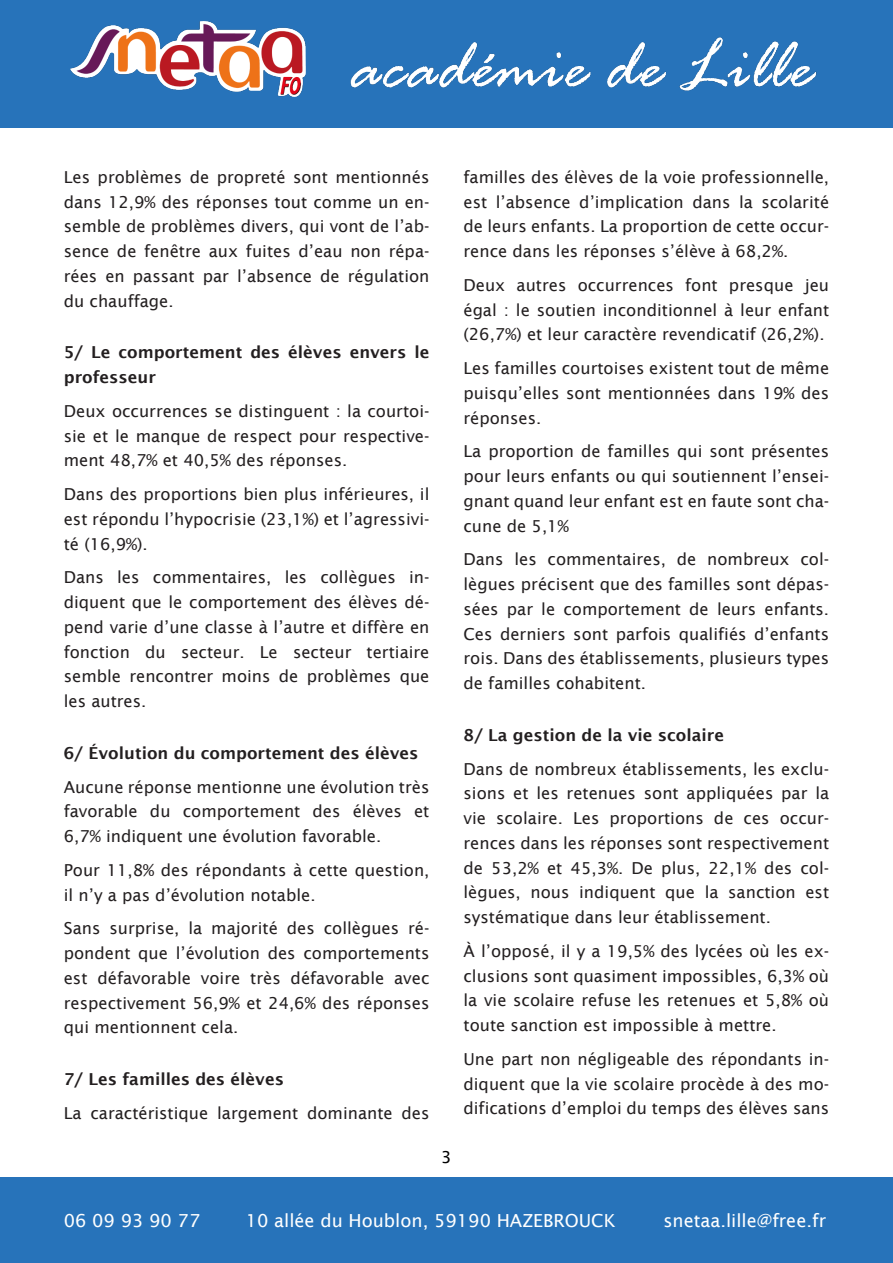
<style>
.page{position:relative;width:893px;height:1263px;background:#fff}
.page>*{position:absolute;margin:0;border:0;box-sizing:border-box;transform-origin:0 0}
.t1{font:18px "Lucida Sans";color:#fff}
.t2{font:16.5px/24.8px "Lucida Sans";color:#231f20;text-align:justify}
.t3{font:600 16.5px/24.8px "Lucida Sans";color:#231f20}
.t4{font:16.5px "Lucida Sans";color:#000}
</style>
<div class="page">
<div style="left:0;top:0;width:893px;height:128px;background:#2773ba"></div>
<img style="left:71px;top:21px;width:234px;height:76px">
<img style="left:350px;top:37px;width:467px;height:54px">
<div style="left:0;top:1178px;width:893px;height:85px;background:#2773ba"></div>
<p class="t2" style="left:64px;top:166px;width:367px">Les problèmes de propreté sont mentionnés dans 12,9% des réponses tout comme un en&shy;semble de problèmes divers, qui vont de l’ab&shy;sence de fenêtre aux fuites d’eau non répa&shy;rées en passant par l’absence de régulation du chauffage.</p>
<p class="t3" style="left:64px;top:341px;width:367px">5/ Le comportement des élèves envers le professeur</p>
<p class="t2" style="left:64px;top:400px;width:367px">Deux occurrences se distinguent : la courtoi&shy;sie et le manque de respect pour respective&shy;ment 48,7% et 40,5% des réponses.</p>
<p class="t2" style="left:64px;top:483px;width:367px">Dans des proportions bien plus inférieures, il est répondu l’hypocrisie (23,1%) et l’agressivi&shy;té (16,9%).</p>
<p class="t2" style="left:64px;top:566px;width:367px">Dans les commentaires, les collègues in&shy;diquent que le comportement des élèves dé&shy;pend varie d’une classe à l’autre et diffère en fonction du secteur. Le secteur tertiaire semble rencontrer moins de problèmes que les autres.</p>
<p class="t3" style="left:64px;top:742px;width:356px">6/ Évolution du comportement des élèves</p>
<p class="t2" style="left:64px;top:776px;width:367px">Aucune réponse mentionne une évolution très favorable du comportement des élèves et 6,7% indiquent une évolution favorable.</p>
<p class="t2" style="left:64px;top:859px;width:367px">Pour 11,8% des répondants à cette question, il n’y a pas d’évolution notable.</p>
<p class="t2" style="left:64px;top:917px;width:367px">Sans surprise, la majorité des collègues ré&shy;pondent que l’évolution des comportements est défavorable voire très défavorable avec respectivement 56,9% et 24,6% des réponses qui mentionnent cela.</p>
<p class="t3" style="left:64px;top:1068px;width:222px">7/ Les familles des élèves</p>
<p class="t2" style="left:64px;top:1102px;width:367px">La caractéristique largement dominante des</p>
<p class="t4" style="left:441px;top:1150px;width:12px">3</p>
<p class="t2" style="left:463px;top:166px;width:367px">familles des élèves de la voie professionnelle, est l’absence d’implication dans la scolarité de leurs enfants. La proportion de cette occur&shy;rence dans les réponses s’élève à 68,2%.</p>
<p class="t2" style="left:463px;top:274px;width:367px">Deux autres occurrences font presque jeu égal : le soutien inconditionnel à leur enfant (26,7%) et leur caractère revendicatif (26,2%).</p>
<p class="t2" style="left:463px;top:357px;width:367px">Les familles courtoises existent tout de même puisqu’elles sont mentionnées dans 19% des réponses.</p>
<p class="t2" style="left:463px;top:440px;width:367px">La proportion de familles qui sont présentes pour leurs enfants ou qui soutiennent l’ensei&shy;gnant quand leur enfant est en faute sont cha&shy;cune de 5,1%</p>
<p class="t2" style="left:463px;top:548px;width:367px">Dans les commentaires, de nombreux col&shy;lègues précisent que des familles sont dépas&shy;sées par le comportement de leurs enfants.<br>Ces derniers sont parfois qualifiés d’enfants rois. Dans des établissements, plusieurs types de familles cohabitent.</p>
<p class="t3" style="left:463px;top:724px;width:262px">8/ La gestion de la vie scolaire</p>
<p class="t2" style="left:463px;top:758px;width:367px">Dans de nombreux établissements, les exclu&shy;sions et les retenues sont appliquées par la vie scolaire. Les proportions de ces occur&shy;rences dans les réponses sont respectivement de 53,2% et 45,3%. De plus, 22,1% des col&shy;lègues, nous indiquent que la sanction est systématique dans leur établissement.</p>
<p class="t2" style="left:463px;top:940px;width:367px">À l’opposé, il y a 19,5% des lycées où les ex&shy;clusions sont quasiment impossibles, 6,3% où la vie scolaire refuse les retenues et 5,8% où toute sanction est impossible à mettre.</p>
<p class="t2" style="left:463px;top:1048px;width:367px">Une part non négligeable des répondants in&shy;diquent que la vie scolaire procède à des mo&shy;difications d’emploi du temps des élèves sans</p>
<p class="t1" style="left:64px;top:1213px;width:138px">06 09 93 90 77</p>
<p class="t1" style="left:246px;top:1213px;width:371px">10 allée du Houblon, 59190 HAZEBROUCK</p>
<p class="t1" style="left:663px;top:1213px;width:164px">snetaa.lille@free.fr</p>
</div>
